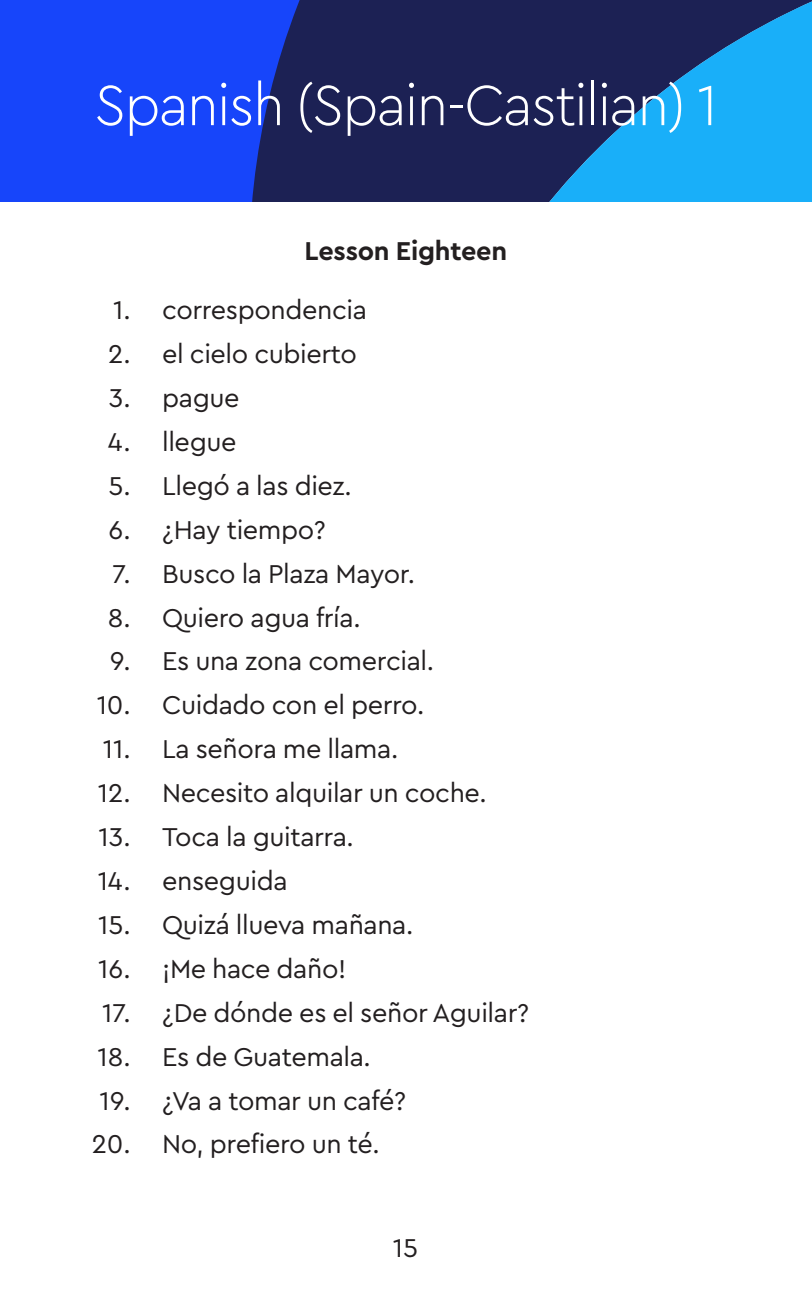
<style>
.page{position:relative;width:812px;height:1297px;background:#fff}
.page>*{position:absolute;margin:0;border:0;box-sizing:border-box;transform-origin:0 0}
.t1{font:300 59.62px "Cera PRO";letter-spacing:-.03em;color:#fff;scale:.96 1}
.List_Paragraph{font:27px/43.9px "Cera PRO";letter-spacing:-.015em;color:#231f20;text-align:right}
.t2{font:700 27px "Cera PRO";letter-spacing:-.01em;color:#231f20}
</style>
<div class="page">
<div style="left:0;top:0;width:207px;height:201px;background:#1745fa"></div>
<svg style="left:207px;top:0;width:84px;height:201px;background:#183cd3"></svg>
<svg style="left:291px;top:0;width:493px;height:201px;background:#1b447d"></svg>
<div style="left:784px;top:0;width:27px;height:201px;background:#19aff9"></div>
<h1 class="t1" style="left:94px;top:65px;width:650px">Spanish (Spain-Castilian) 1</h1>
<p class="List_Paragraph" style="left:92px;top:287px;width:40px">1.<br>2.<br>3.<br>4.<br>5.<br>6.<br>7.<br>8.<br>9.<br>10.<br>11.<br>12.<br>13.<br>14.<br>15.<br>16.<br>17.<br>18.<br>19.<br>20.</p>
<p class="t2" style="left:304px;top:232px;width:204px">Lesson Eighteen</p>
<p class="List_Paragraph" style="left:162px;top:287px;width:206px">correspondencia</p>
<p class="List_Paragraph" style="left:162px;top:331px;width:196px">el cielo cubierto</p>
<p class="List_Paragraph" style="left:162px;top:374px;width:79px">pague</p>
<p class="List_Paragraph" style="left:162px;top:418px;width:76px">llegue</p>
<p class="List_Paragraph" style="left:162px;top:462px;width:191px">Llegó a las diez.</p>
<p class="List_Paragraph" style="left:162px;top:506px;width:165px">¿Hay tiempo?</p>
<p class="List_Paragraph" style="left:162px;top:550px;width:254px">Busco la Plaza Mayor.</p>
<p class="List_Paragraph" style="left:162px;top:594px;width:200px">Quiero agua fría.</p>
<p class="List_Paragraph" style="left:162px;top:638px;width:273px">Es una zona comercial.</p>
<p class="List_Paragraph" style="left:162px;top:682px;width:263px">Cuidado con el perro.</p>
<p class="List_Paragraph" style="left:162px;top:725px;width:237px">La señora me llama.</p>
<p class="List_Paragraph" style="left:162px;top:769px;width:326px">Necesito alquilar un coche.</p>
<p class="List_Paragraph" style="left:162px;top:813px;width:193px">Toca la guitarra.</p>
<p class="List_Paragraph" style="left:162px;top:857px;width:127px">enseguida</p>
<p class="List_Paragraph" style="left:162px;top:901px;width:253px">Quizá llueva mañana.</p>
<p class="List_Paragraph" style="left:162px;top:945px;width:186px">¡Me hace daño!</p>
<p class="List_Paragraph" style="left:162px;top:989px;width:368px">¿De dónde es el señor Aguilar?</p>
<p class="List_Paragraph" style="left:162px;top:1033px;width:210px">Es de Guatemala.</p>
<p class="List_Paragraph" style="left:162px;top:1076px;width:245px">¿Va a tomar un café?</p>
<p class="List_Paragraph" style="left:162px;top:1120px;width:219px">No, prefiero un té.</p>
<p class="List_Paragraph" style="left:392px;top:1224px;width:27px">15</p>
</div>
